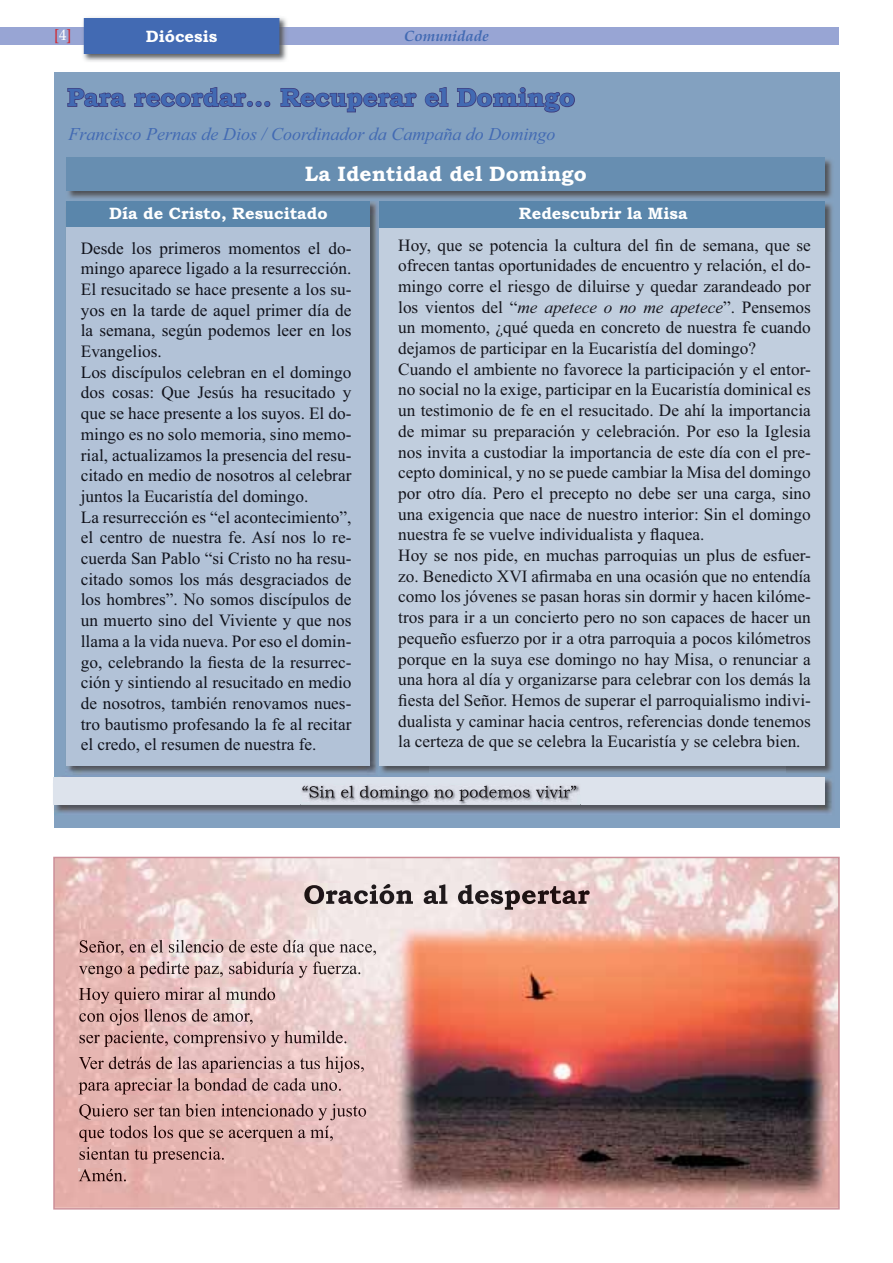
<style>
.page{position:relative;width:893px;height:1263px;background:#fff}
.page>*{position:absolute;margin:0;border:0;box-sizing:border-box;transform-origin:0 0}
.t1{font:700 25.5px "Bookman Old Style";color:#426ab3}
.t2{font:700 21px "Bookman Old Style";color:#fff}
.t3{font:italic 18px "Times New Roman";color:#426ab3}
.t4{font:17.25px/20.7px "Times New Roman";color:#15161d}
.t5{font:17.25px/20.7px "Times New Roman";color:#11131c}
.t6{font:700 16.5px "Bookman Old Style";color:#fff}
.t7{font:italic 700 15px "Book Antiqua";color:#426ab3}
.t8{font:15px "Book Antiqua";color:#d2232a}
.s1{color:#fff}
.s2{font-style:italic}
</style>
<div class="page">
<div style="left:0;top:27px;width:839px;height:18px;background:#98a5d4"></div>
<img style="left:83px;top:17px;width:204px;height:45px">
<img style="left:83px;top:27px;width:204px;height:18px">
<div style="left:84px;top:18px;width:195px;height:36px;background:#426ab3"></div>
<div style="left:54px;top:72px;width:785px;height:756px;background:#83a1c0"></div>
<img style="left:66px;top:201px;width:312px;height:574px">
<div style="left:67px;top:201px;width:303px;height:564px;background:#b2c2d7"></div>
<img style="left:53px;top:776px;width:780px;height:37px">
<div style="left:54px;top:777px;width:771px;height:28px;background:#dde3ec"></div>
<img style="left:300px;top:785px;width:280px;height:21px">
<img style="left:302px;top:786px;width:274px;height:15px">
<img style="left:302px;top:786px;width:46px;height:12px">
<img style="left:825px;top:203px;width:8px;height:50px">
<img style="left:785px;top:253px;width:48px;height:520px">
<img style="left:429px;top:765px;width:356px;height:8px">
<img style="left:379px;top:201px;width:1px;height:565px">
<div style="left:380px;top:201px;width:445px;height:564px;background:#c1cede"></div>
<div style="left:380px;top:201px;width:445px;height:26px;background:#5a86ab"></div>
<img style="left:66px;top:157px;width:766px;height:42px">
<div style="left:67px;top:158px;width:758px;height:33px;background:#678eb1"></div>
<svg style="left:67px;top:88px;width:59px;height:19px"></svg>
<svg style="left:134px;top:87px;width:137px;height:21px"></svg>
<svg style="left:280px;top:88px;width:137px;height:25px"></svg>
<svg style="left:424px;top:87px;width:25px;height:21px"></svg>
<svg style="left:457px;top:87px;width:118px;height:26px"></svg>
<div style="left:67px;top:201px;width:303px;height:26px;background:#5a86ab"></div>
<img style="left:53px;top:857px;width:787px;height:353px">
<img style="left:80px;top:940px;width:297px;height:16px">
<img style="left:80px;top:940px;width:39px;height:13px">
<img style="left:79px;top:962px;width:283px;height:16px">
<img style="left:79px;top:966px;width:43px;height:12px">
<img style="left:79px;top:987px;width:197px;height:17px">
<img style="left:79px;top:988px;width:57px;height:16px">
<img style="left:132px;top:1009px;width:121px;height:16px">
<img style="left:79px;top:1009px;width:53px;height:16px">
<img style="left:80px;top:1031px;width:268px;height:16px">
<img style="left:80px;top:1035px;width:41px;height:12px">
<img style="left:79px;top:1056px;width:286px;height:17px">
<img style="left:79px;top:1056px;width:55px;height:13px">
<img style="left:79px;top:1078px;width:263px;height:16px">
<img style="left:79px;top:1082px;width:43px;height:12px">
<img style="left:139px;top:1104px;width:228px;height:16px">
<img style="left:79px;top:1104px;width:60px;height:16px">
<img style="left:135px;top:1125px;width:199px;height:17px">
<img style="left:79px;top:1125px;width:56px;height:17px">
<img style="left:80px;top:1147px;width:145px;height:16px">
<img style="left:80px;top:1147px;width:41px;height:13px">
<img style="left:79px;top:1169px;width:47px;height:12px">
<img style="left:304px;top:884px;width:286px;height:26px">
<img style="left:304px;top:884px;width:87px;height:20px">
<p class="t8" style="left:54px;top:26px;width:19px">[<span class="s1">4</span>]</p>
<p class="t6" style="left:146px;top:30px;width:73px">Diócesis</p>
<p class="t7" style="left:404px;top:28px;width:86px">Comunidade</p>
<h1 class="t1" style="left:67px;top:88px;width:509px">Para recordar... Recuperar el Domingo</h1>
<p class="t3" style="left:69px;top:127px;width:488px">Francisco Pernas de Dios / Coordinador da Campaña do Domingo</p>
<p class="t2" style="left:305px;top:166px;width:283px">La Identidad del Domingo</p>
<p class="t6" style="left:109px;top:207px;width:220px">Día de Cristo, Resucitado</p>
<p class="t5" style="left:81px;top:239px;width:272px">Desde los primeros momentos el do&shy;mingo aparece ligado a la resurrección.<br>El resucitado se hace presente a los su&shy;yos en la tarde de aquel primer día de la semana, según podemos leer en los Evangelios.<br>Los discípulos celebran en el domingo dos cosas: Que Jesús ha resucitado y que se hace presente a los suyos. El do&shy;mingo es no solo memoria, sino memo&shy;rial, actualizamos la presencia del resu&shy;citado en medio de nosotros al celebrar juntos la Eucaristía del domingo.<br>La resurrección es “el acontecimiento”, el centro de nuestra fe. Así nos lo re&shy;cuerda San Pablo “si Cristo no ha resu&shy;citado somos los más desgraciados de los hombres”. No somos discípulos de un muerto sino del Viviente y que nos llama a la vida nueva. Por eso el domin&shy;go, celebrando la fiesta de la resurrec&shy;ción y sintiendo al resucitado en medio de nosotros, también renovamos nues&shy;tro bautismo profesando la fe al recitar el credo, el resumen de nuestra fe.</p>
<p class="t6" style="left:519px;top:207px;width:170px">Redescubrir la Misa</p>
<p class="t4" style="left:398px;top:236px;width:414px">Hoy, que se potencia la cultura del fin de semana, que se ofrecen tantas oportunidades de encuentro y relación, el do&shy;mingo corre el riesgo de diluirse y quedar zarandeado por los vientos del “<span class="s2">me apetece o no me apetece</span>”. Pensemos un momento, ¿qué queda en concreto de nuestra fe cuando dejamos de participar en la Eucaristía del domingo?<br>Cuando el ambiente no favorece la participación y el entor&shy;no social no la exige, participar en la Eucaristía dominical es un testimonio de fe en el resucitado. De ahí la importancia de mimar su preparación y celebración. Por eso la Iglesia nos invita a custodiar la importancia de este día con el pre&shy;cepto dominical, y no se puede cambiar la Misa del domingo por otro día. Pero el precepto no debe ser una carga, sino una exigencia que nace de nuestro interior: Sin el domingo nuestra fe se vuelve individualista y flaquea.<br>Hoy se nos pide, en muchas parroquias un plus de esfuer&shy;zo. Benedicto XVI afirmaba en una ocasión que no entendía como los jóvenes se pasan horas sin dormir y hacen kilóme&shy;tros para ir a un concierto pero no son capaces de hacer un pequeño esfuerzo por ir a otra parroquia a pocos kilómetros porque en la suya ese domingo no hay Misa, o renunciar a una hora al día y organizarse para celebrar con los demás la fiesta del Señor. Hemos de superar el parroquialismo indivi&shy;dualista y caminar hacia centros, referencias donde tenemos la certeza de que se celebra la Eucaristía y se celebra bien.</p>
</div>
